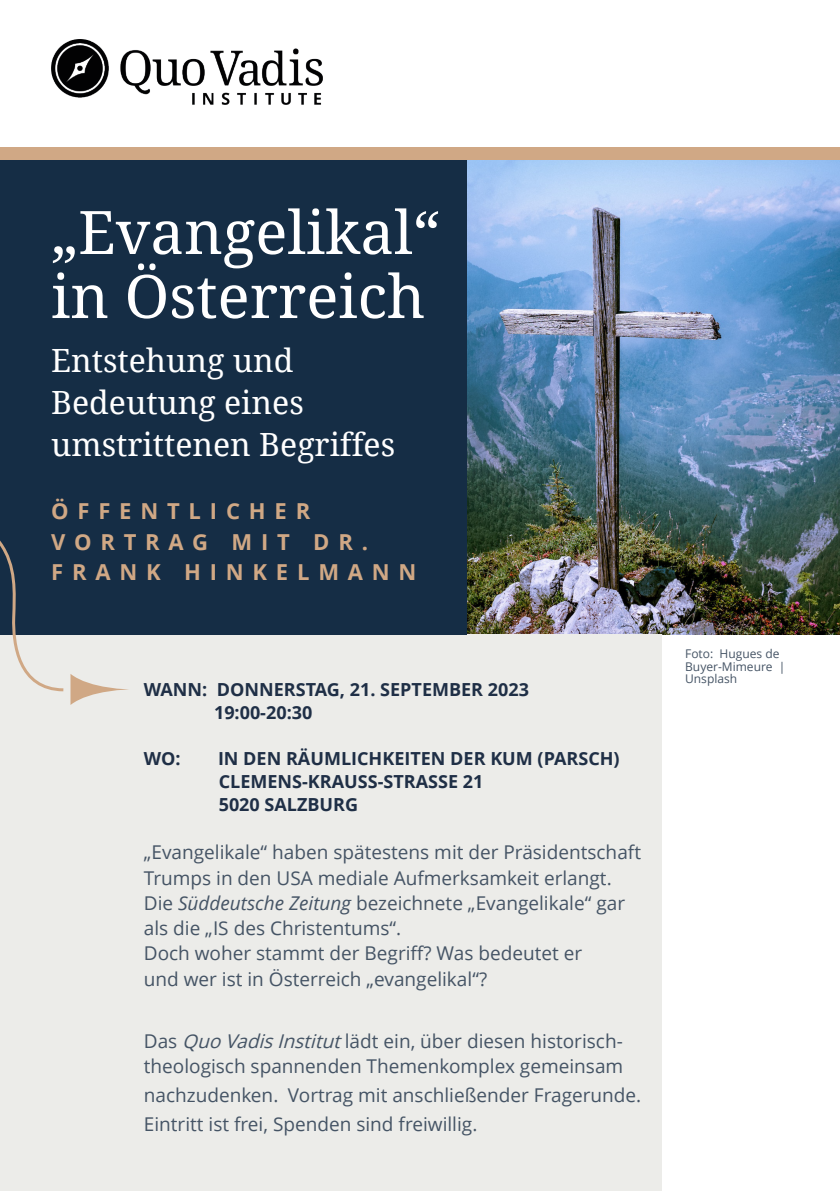
<style>
.page{position:relative;width:840px;height:1191px;background:#fff}
.page>*{position:absolute;margin:0;border:0;box-sizing:border-box;transform-origin:0 0}
.t1{font:60px/64px "Noto Serif";color:#fff}
.t2{font:32px/42px "Noto Serif";color:#fff}
.t3{font:700 22px/30.6px "Open Sans";letter-spacing:.4em;color:#d0a885}
.t4{font:19px/25.2px "Open Sans";color:#455465}
.t5{font:700 18px/23px "Open Sans";color:#1f2f46}
.t6{font:12px/12px "Open Sans";color:#455465}
.s1{font-style:italic}
</style>
<div class="page">
<img style="left:467px;top:160px;width:372px;height:474px">
<div style="left:0;top:634px;width:661px;height:557px;background:#ecece9"></div>
<img style="left:51px;top:40px;width:271px;height:65px">
<div style="left:0;top:160px;width:467px;height:474px;background:#152d45"></div>
<svg style="left:0;top:540px;width:130px;height:165px"></svg>
<div style="left:0;top:148px;width:839px;height:12px;background:#d0a885"></div>
<h1 class="t1" style="left:51px;top:199px;width:390px">„Evangelikal“ in Österreich</h1>
<h2 class="t2" style="left:51px;top:338px;width:345px">Entstehung und<br>Bedeutung eines umstrittenen Begriffes</h2>
<p class="t3" style="left:51px;top:498px;width:367px">ÖFFENTLICHER<br>VORTRAG MIT DR.<br>FRANK HINKELMANN</p>
<p class="t5" style="left:214px;top:680px;width:316px;text-indent:-70px">WANN: DONNERSTAG, 21. SEPTEMBER 2023<br>19:00-20:30</p>
<p class="t5" style="left:144px;top:749px;width:38px">WO:</p>
<p class="t5" style="left:218px;top:749px;width:403px">IN DEN RÄUMLICHKEITEN DER KUM (PARSCH)<br>CLEMENS-KRAUSS-STRASSE 21<br>5020 SALZBURG</p>
<p class="t4" style="left:144px;top:842px;width:498px">„Evangelikale“ haben spätestens mit der Präsidentschaft Trumps in den USA mediale Aufmerksamkeit erlangt.<br>Die <span class="s1">Süddeutsche Zeitung</span> bezeichnete „Evangelikale“ gar als die „IS des Christentums“.<br>Doch woher stammt der Begriff? Was bedeutet er<br>und wer ist in Österreich „evangelikal“?</p>
<p class="t4" style="left:144px;top:1030px;width:480px">Das <span class="s1">Quo VadisInstitut</span>lädt ein, über diesen historisch&shy;theologisch spannenden Themenkomplex gemeinsam</p>
<p class="t4" style="left:144px;top:1082px;width:498px;line-height:29px">nachzudenken. Vortrag mit anschließender Fragerunde.<br>Eintritt ist frei, Spenden sind freiwillig.</p>
<p class="t6" style="left:684px;top:649px;width:102px">Foto: Hugues de<br>Buyer-Mimeure |<br>Unsplash</p>
</div>
